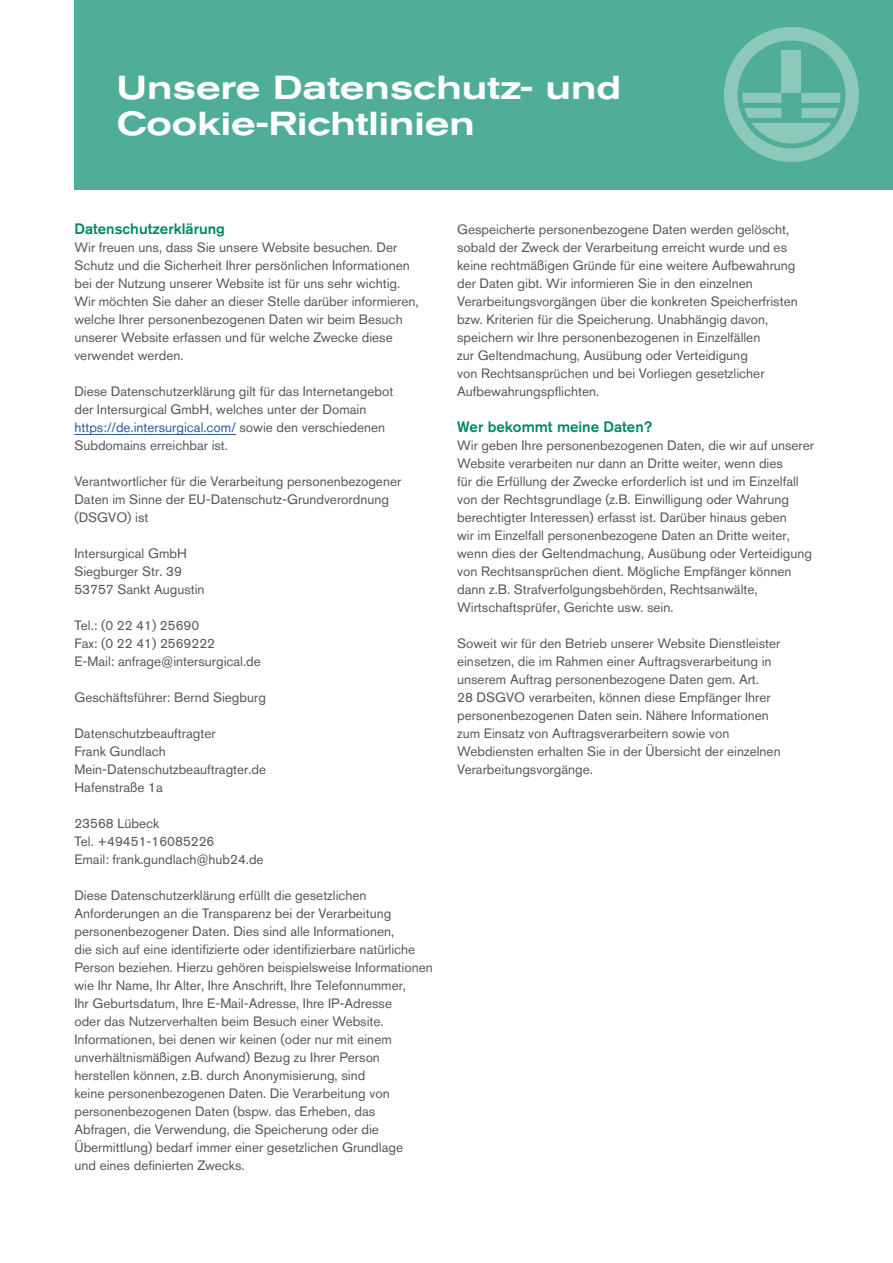
<style>
.page{position:relative;width:893px;height:1263px;background:#fff}
.page>*{position:absolute;margin:0;border:0;box-sizing:border-box;transform-origin:0 0}
.t1{font:500 expanded 33px/36px "Akzidenz Grotesk BQ";color:#fff}
.t2{font:500 15px "Akzidenz Grotesk BQ";color:#086}
.t3{font:13.5px/18px "Akzidenz Grotesk BQ";color:#575756}
.s1{color:#275b9b}
</style>
<div class="page">
<div style="left:74px;top:0;width:819px;height:189px;background:#50ad97"></div>
<svg style="left:724px;top:27px;width:135px;height:135px"></svg>
<hr style="left:74px;top:434px;width:162px;height:1px;background:#275b9b">
<h1 class="t1" style="left:117px;top:70px;width:506px">Unsere Datenschutz- und<br>Cookie-Richtlinien</h1>
<p class="t2" style="left:74px;top:220px;width:152px">Datenschutzerklärung</p>
<p class="t3" style="left:74px;top:238px;width:346px">Wir freuen uns, dass Sie unsere Website besuchen. Der Schutz und die Sicherheit Ihrer persönlichen Informationen bei der Nutzung unserer Website ist für uns sehr wichtig.<br>Wir möchten Sie daher an dieser Stelle darüber informieren, welche Ihrer personenbezogenen Daten wir beim Besuch unserer Website erfassen und für welche Zwecke diese verwendet werden.</p>
<p class="t3" style="left:74px;top:382px;width:320px">Diese Datenschutzerklärung gilt für das Internetangebot der Intersurgical GmbH, welches unter der Domain <span class="s1">https://de.intersurgical.com/</span> sowie den verschiedenen Subdomains erreichbar ist.</p>
<p class="t3" style="left:74px;top:472px;width:328px">Verantwortlicher für die Verarbeitung personenbezogener<br>Daten im Sinne der EU-Datenschutz-Grundverordnung (DSGVO) ist</p>
<p class="t3" style="left:74px;top:544px;width:132px">Intersurgical GmbH<br>Siegburger Str. 39<br>53757 Sankt Augustin</p>
<p class="t3" style="left:74px;top:616px;width:188px">Tel.: (0 22 41) 25690<br>Fax: (0 22 41) 2569222<br>E-Mail: anfrage@intersurgical.de</p>
<p class="t3" style="left:74px;top:688px;width:193px">Geschäftsführer: Bernd Siegburg</p>
<p class="t3" style="left:74px;top:724px;width:193px">Datenschutzbeauftragter<br>Frank Gundlach<br>Mein-Datenschutzbeauftragter.de<br>Hafenstraße 1a</p>
<p class="t3" style="left:74px;top:814px;width:191px">23568 Lübeck<br>Tel. +49451-16085226<br>Email: frank.gundlach@hub24.de</p>
<p class="t3" style="left:74px;top:886px;width:360px">Diese Datenschutzerklärung erfüllt die gesetzlichen Anforderungen an die Transparenz bei der Verarbeitung personenbezogener Daten. Dies sind alle Informationen,<br>die sich auf eine identifizierte oder identifizierbare natürliche Person beziehen. Hierzu gehören beispielsweise Informationen wie Ihr Name, Ihr Alter, Ihre Anschrift, Ihre Telefonnummer,<br>Ihr Geburtsdatum, Ihre E-Mail-Adresse, Ihre IP-Adresse<br>oder das Nutzerverhalten beim Besuch einer Website.<br>Informationen, bei denen wir keinen (oder nur mit einem unverhältnismäßigen Aufwand) Bezug zu Ihrer Person herstellen können, z.B. durch Anonymisierung, sind<br>keine personenbezogenen Daten. Die Verarbeitung von personenbezogenen Daten (bspw. das Erheben, das Abfragen, die Verwendung, die Speicherung oder die Übermittlung) bedarf immer einer gesetzlichen Grundlage<br>und eines definierten Zwecks.</p>
<p class="t3" style="left:457px;top:220px;width:342px">Gespeicherte personenbezogene Daten werden gelöscht, sobald der Zweck der Verarbeitung erreicht wurde und es keine rechtmäßigen Gründe für eine weitere Aufbewahrung der Daten gibt. Wir informieren Sie in den einzelnen Verarbeitungsvorgängen über die konkreten Speicherfristen bzw. Kriterien für die Speicherung. Unabhängig davon, speichern wir Ihre personenbezogenen in Einzelfällen<br>zur Geltendmachung, Ausübung oder Verteidigung<br>von Rechtsansprüchen und bei Vorliegen gesetzlicher Aufbewahrungspflichten.</p>
<p class="t2" style="left:457px;top:418px;width:197px">Wer bekommt meine Daten?</p>
<p class="t3" style="left:457px;top:436px;width:358px">Wir geben Ihre personenbezogenen Daten, die wir auf unserer Website verarbeiten nur dann an Dritte weiter, wenn dies<br>für die Erfüllung der Zwecke erforderlich ist und im Einzelfall von der Rechtsgrundlage (z.B. Einwilligung oder Wahrung berechtigter Interessen) erfasst ist. Darüber hinaus geben<br>wir im Einzelfall personenbezogene Daten an Dritte weiter, wenn dies der Geltendmachung, Ausübung oder Verteidigung von Rechtsansprüchen dient. Mögliche Empfänger können dann z.B. Strafverfolgungsbehörden, Rechtsanwälte, Wirtschaftsprüfer, Gerichte usw. sein.</p>
<p class="t3" style="left:457px;top:634px;width:325px">Soweit wir für den Betrieb unserer Website Dienstleister einsetzen, die im Rahmen einer Auftragsverarbeitung in unserem Auftrag personenbezogene Daten gem. Art.<br>28 DSGVO verarbeiten, können diese Empfänger Ihrer personenbezogenen Daten sein. Nähere Informationen zum Einsatz von Auftragsverarbeitern sowie von Webdiensten erhalten Sie in der Übersicht der einzelnen Verarbeitungsvorgänge.</p>
</div>
